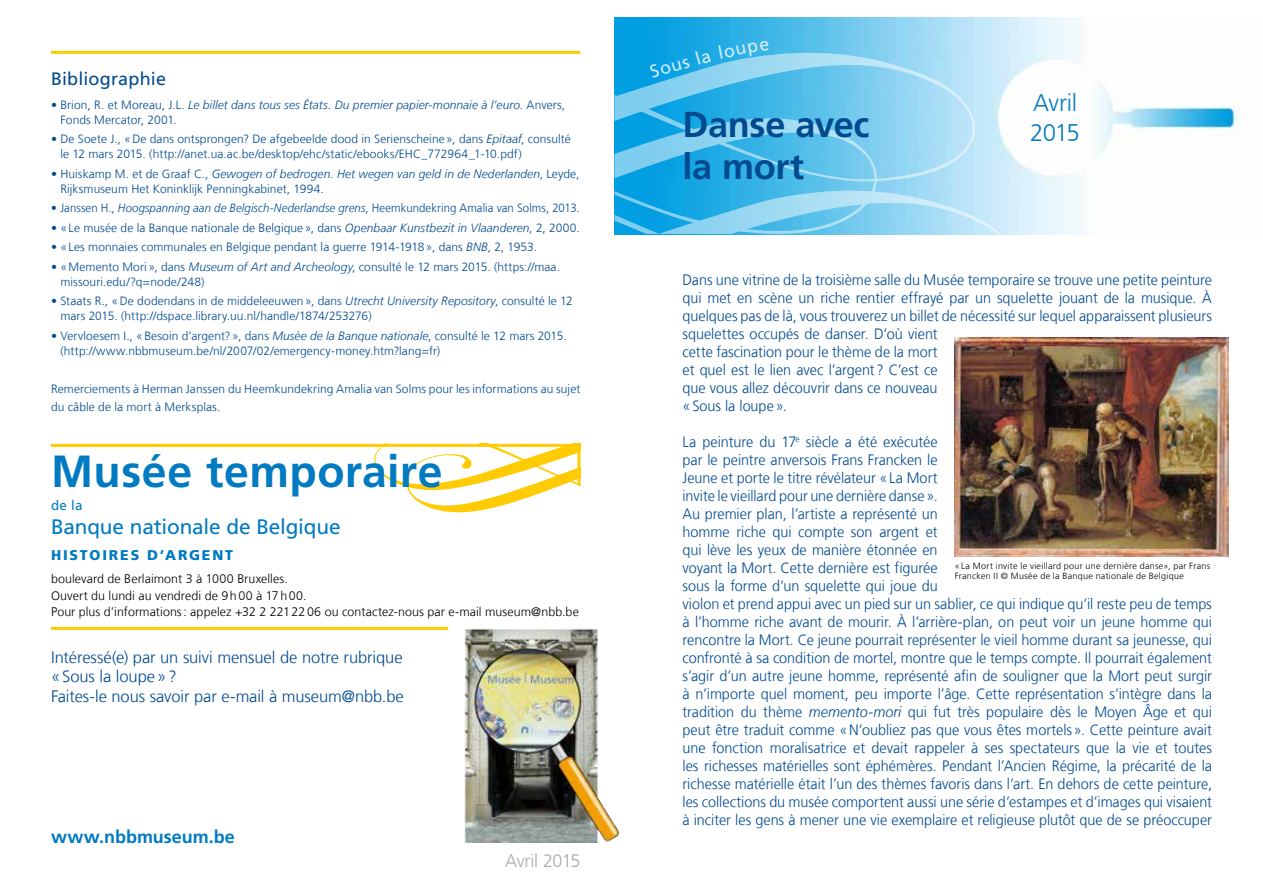
<style>
.page{position:relative;width:1263px;height:893px;background:#fff}
.page>*{position:absolute;margin:0;border:0;box-sizing:border-box;transform-origin:0 0}
.t1{font:700 45px "Frutiger LT Com";letter-spacing:.01em;color:#007ac1}
.t2{font:700 36px/42px "Frutiger LT Com";letter-spacing:-.01em;color:#004a8f}
.t3{font:300 24px/30px "Frutiger LT Com";letter-spacing:-.025em;color:#007ac1}
.t4{font:21px "Frutiger LT Com";letter-spacing:-.01em;color:#007ac1}
.t5{font:700 18px "Frutiger LT Com";color:#007ac1}
.t6{font:18px "Frutiger LT Com";letter-spacing:.01em;color:#004a8f}
.t7{font:300 18px "Frutiger LT Com";letter-spacing:-.025em;color:#a7a9ac}
.t8{font:18px "Frutiger LT Com";color:#fff}
.t9{font:300 16.5px/19.5px "Frutiger LT Com";letter-spacing:-.005em;color:#004a8f}
.t10{font:300 15px/18px "Frutiger LT Com";color:#004a8f;scale:.96 1}
.t11{font:900 14.1px "Frutiger LT Com";letter-spacing:.13em;color:#007ac1}
.t12{font:13.5px "Frutiger LT Com";color:#007ac1}
.t13{font:300 12.45px/16.5px "Frutiger LT Com";letter-spacing:.005em;color:#000}
.t14{font:300 12px/15px "Frutiger LT Com";letter-spacing:.005em;color:#004a8f}
.t15{font:italic 300 12px/15px "Frutiger LT Com";letter-spacing:.01em;color:#004a8f}
.t16{font:300 12px "Frutiger LT Com";letter-spacing:.005em;color:#004a8f;scale:.95 1}
.t17{font:300 9px/10.5px "Frutiger LT Com";letter-spacing:.03em;color:#000}
.s1{font-style:normal}
.s2{font-style:italic}
</style>
<div class="page">
<img style="left:448px;top:627px;width:172px;height:216px">
<img style="left:614px;top:17px;width:629px;height:217px">
<hr style="left:51px;top:627px;width:397px;height:3px;background:#ffcb05">
<hr style="left:51px;top:444px;width:529px;height:3px;background:#ffcb05">
<svg style="left:371px;top:446px;width:209px;height:67px"></svg>
<hr style="left:577px;top:444px;width:3px;height:41px;background:#ffcb05">
<svg style="left:998px;top:169px;width:42px;height:65px;background:#d9effb"></svg>
<svg style="left:614px;top:31px;width:384px;height:203px;background:#6dc7ed"></svg>
<hr style="left:51px;top:51px;width:529px;height:3px;background:#ffcb05">
<img style="left:955px;top:338px;width:274px;height:218px">
<svg style="left:718px;top:40px;width:51px;height:18px"></svg>
<p class="t6" style="left:51px;top:68px;width:117px">Bibliographie</p>
<p class="t15" style="left:60px;top:97px;width:506px;text-indent:-9px"><span class="s1">• Brion, R. et Moreau, J.L.</span> Le billet dans tous ses États. Du premier papier-monnaie à l’euro<span class="s1">. Anvers,<br>Fonds Mercator, 2001.</span></p>
<p class="t14" style="left:60px;top:132px;width:512px;text-indent:-9px">• De Soete J., «De dans ontsprongen? De afgebeelde dood in Serienscheine», dans <span class="s2">Epitaaf</span>, consulté le 12 mars 2015. (http://anet.ua.ac.be/desktop/ehc/static/ebooks/EHC_772964_1-10.pdf)</p>
<p class="t14" style="left:60px;top:166px;width:521px;text-indent:-9px">• Huiskamp M. et de Graaf C., <span class="s2">Gewogen of bedrogen. Het wegen van geld in de Nederlanden</span>, Leyde,<br>Rijksmuseum Het Koninklijk Penningkabinet, 1994.</p>
<p class="t16" style="left:51px;top:201px;width:558px">• Janssen H., <span class="s2">Hoogspanning aan de Belgisch-Nederlandse grens</span>, Heemkundekring Amalia van Solms, 2013.</p>
<p class="t14" style="left:51px;top:220px;width:530px">• «Le musée de la Banque nationale de Belgique», dans <span class="s2">Openbaar Kunstbezit in Vlaanderen</span>, 2, 2000.</p>
<p class="t14" style="left:51px;top:240px;width:487px">• «Les monnaies communales en Belgique pendant la guerre 1914-1918», dans <span class="s2">BNB</span>, 2, 1953.</p>
<p class="t14" style="left:60px;top:259px;width:501px;text-indent:-9px">• «Memento Mori», dans <span class="s2">Museum of Art and Archeology</span>, consulté le 12 mars 2015. (https://maa. missouri.edu/?q=node/248)</p>
<p class="t14" style="left:60px;top:294px;width:514px;text-indent:-9px">• Staats R., «De dodendans in de middeleeuwen», dans <span class="s2">Utrecht University Repository</span>, consulté le 12 mars 2015. (http://dspace.library.uu.nl/handle/1874/253276)</p>
<p class="t14" style="left:60px;top:328px;width:508px;text-indent:-9px">• Vervloesem I., «Besoin d’argent?», dans <span class="s2">Musée de la Banque nationale</span>, consulté le 12 mars 2015. (http://www.nbbmuseum.be/nl/2007/02/emergency-money.htm?lang=fr)</p>
<p class="t14" style="left:51px;top:380px;width:531px;line-height:18px">Remerciements à Herman Janssen du Heemkundekring Amalia van Solms pour les informations au sujet du câble de la mort à Merksplas.</p>
<h1 class="t1" style="left:51px;top:444px;width:393px">Musée temporaire</h1>
<p class="t12" style="left:51px;top:497px;width:33px">de la</p>
<h3 class="t4" style="left:51px;top:514px;width:291px">Banque nationale de Belgique</h3>
<p class="t11" style="left:51px;top:546px;width:184px">HISTOIRES D’ARGENT</p>
<p class="t13" style="left:51px;top:571px;width:529px">boulevard de Berlaimont 3 à 1000 Bruxelles.<br>Ouvert du lundi au vendredi de 9h00 à 17h00.<br>Pour plus d’informations: appelez +32 2 2212206 ou contactez-nous par e-mail museum@nbb.be</p>
<p class="t9" style="left:51px;top:647px;width:354px">Intéressé(e) par un suivi mensuel de notre rubrique « Sous la loupe » ?<br>Faites-le nous savoir par e-mail à museum@nbb.be</p>
<p class="t5" style="left:51px;top:826px;width:185px">www.nbbmuseum.be</p>
<p class="t7" style="left:505px;top:850px;width:77px">Avril 2015</p>
<p class="t8" style="left:647px;top:61px;width:64px;rotate:-16deg">Sous la</p>
<h2 class="t2" style="left:682px;top:104px;width:189px">Danse avec la mort</h2>
<h3 class="t3" style="left:1030px;top:87px;width:51px">Avril<br>2015</h3>
<p class="t10" style="left:682px;top:271px;width:553px">Dans une vitrine de la troisième salle du Musée temporaire se trouve une petite peinture qui met en scène un riche rentier effrayé par un squelette jouant de la musique. À quelques pas de là, vous trouverez un billet de nécessité sur lequel apparaissent plusieurs squelettes occupés de danser. D’où vient<br>cette fascination pour le thème de la mort<br>et quel est le lien avec l’argent ? C’est ce<br>que vous allez découvrir dans ce nouveau<br>«Sous la loupe».</p>
<p class="t10" style="left:682px;top:433px;width:553px">La peinture du 17<sup>e</sup> siècle a été exécutée<br>par le peintre anversois Frans Francken le<br>Jeune et porte le titre révélateur «La Mort<br>invite le vieillard pour une dernière danse».<br>Au premier plan, l’artiste a représenté un<br>homme riche qui compte son argent et<br>qui lève les yeux de manière étonnée en<br>voyant la Mort. Cette dernière est figurée<br>sous la forme d’un squelette qui joue du<br>violon et prend appui avec un pied sur un sablier, ce qui indique qu’il reste peu de temps à l’homme riche avant de mourir. À l’arrière-plan, on peut voir un jeune homme qui rencontre la Mort. Ce jeune pourrait représenter le vieil homme durant sa jeunesse, qui confronté à sa condition de mortel, montre que le temps compte. Il pourrait également s’agir d’un autre jeune homme, représenté afin de souligner que la Mort peut surgir à n’importe quel moment, peu importe l’âge. Cette représentation s’intègre dans la tradition du thème <span class="s2">memento-mori</span> qui fut très populaire dès le Moyen Âge et qui peut être traduit comme «N’oubliez pas que vous êtes mortels». Cette peinture avait une fonction moralisatrice et devait rappeler à ses spectateurs que la vie et toutes les richesses matérielles sont éphémères. Pendant l’Ancien Régime, la précarité de la richesse matérielle était l’un des thèmes favoris dans l’art. En dehors de cette peinture, les collections du musée comportent aussi une série d’estampes et d’images qui visaient à inciter les gens à mener une vie exemplaire et religieuse plutôt que de se préoccuper</p>
<p class="t17" style="left:955px;top:560px;width:257px">« La Mort invite le vieillard pour une dernière danse», par Frans<br>Francken II © Musée de la Banque nationale de Belgique</p>
</div>
